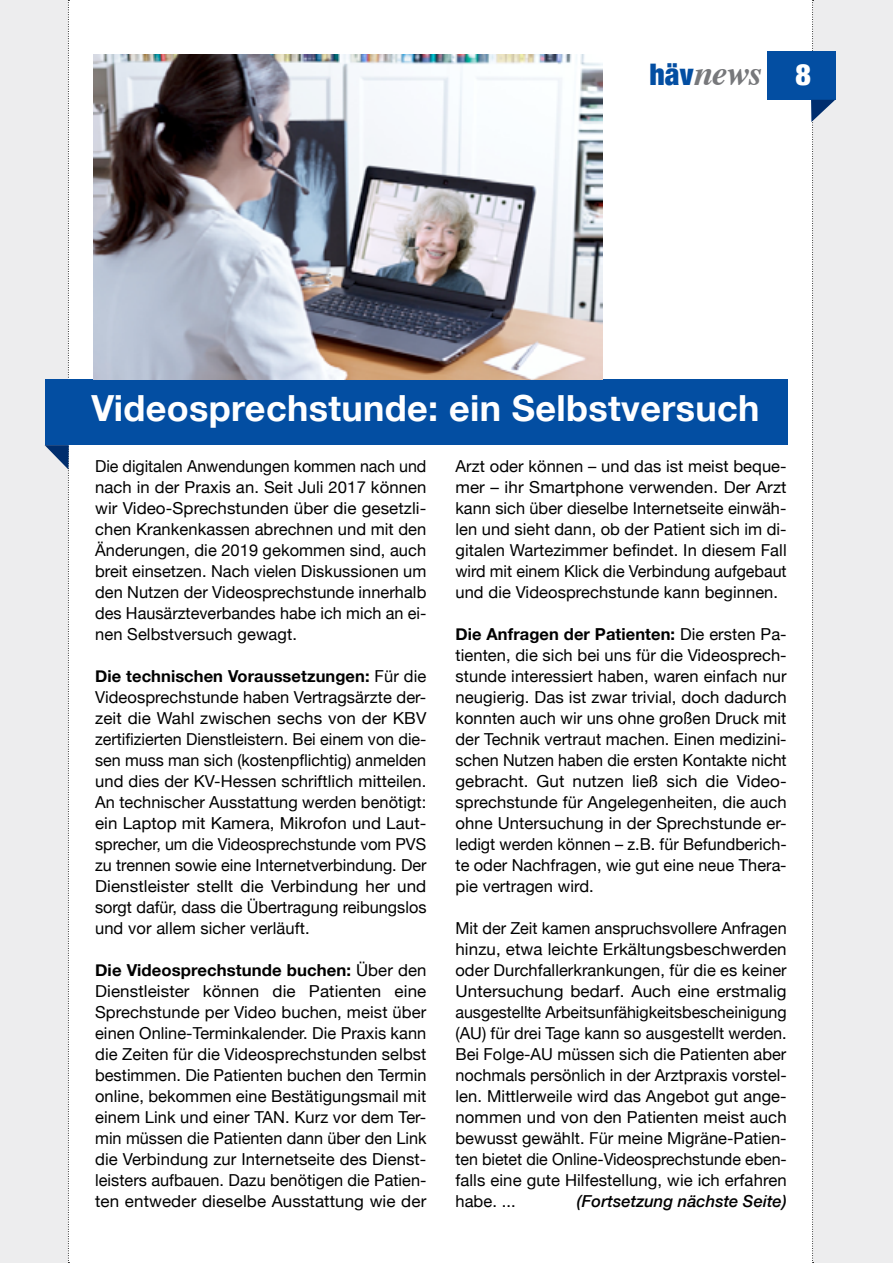
<style>
.page{position:relative;width:893px;height:1263px;background:#fff}
.page>*{position:absolute;margin:0;border:0;box-sizing:border-box;transform-origin:0 0}
.t1{font:700 36px "Helvetica Neue";letter-spacing:.01em;color:#fff}
.t2{font:italic 700 35.4px "Times";color:#77787b}
.t3{font:16.5px/21px "Helvetica Neue";letter-spacing:.005em;color:#000;text-align:justify}
.t4{font:italic 500 16.5px "Helvetica Neue";letter-spacing:.005em;color:#000}
.s1{font-family:"Helvetica Neue";font-weight:900;font-style:normal;font-stretch:condensed;font-size:29.7px;color:#034ea2}
.s2{font-family:"Helvetica Neue";font-weight:900;font-style:normal;font-stretch:condensed;font-size:29.7px;color:#fff}
.s3{font-weight:700}
</style>
<div class="page">
<div style="left:813px;top:0;width:80px;height:1263px;background:#ededee"></div>
<div style="left:0;top:0;width:68px;height:1263px;background:#ededee"></div>
<div style="left:767px;top:51px;width:68px;height:49px;background:#034ea2"></div>
<svg style="left:811px;top:0;width:24px;height:1263px"></svg>
<div style="left:45px;top:380px;width:742px;height:65px;background:#034ea2"></div>
<svg style="left:45px;top:0;width:24px;height:1263px"></svg>
<img style="left:94px;top:54px;width:508px;height:326px">
<h2 class="t2" style="left:649px;top:40px;width:163px"><span class="s1">häv</span>news <span class="s2">8</span></h2>
<h1 class="t1" style="left:91px;top:380px;width:670px">Videosprechstunde: ein Selbstversuch</h1>
<p class="t3" style="left:95px;top:456px;width:333px">Die digitalen Anwendungen kommen nach und nach in der Praxis an. Seit Juli 2017 können wir Video-Sprechstunden über die gesetzli&shy;chen Krankenkassen abrechnen und mit den Änderungen, die 2019 gekommen sind, auch breit einsetzen. Nach vielen Diskussionen um den Nutzen der Videosprechstunde innerhalb des Hausärzteverbandes habe ich mich an ei&shy;nen Selbstversuch gewagt.</p>
<p class="t3" style="left:95px;top:666px;width:333px"><span class="s3">Die technischen Voraussetzungen:</span> Für die Videosprechstunde haben Vertragsärzte der&shy;zeit die Wahl zwischen sechs von der KBV zertifizierten Dienstleistern. Bei einem von die&shy;sen muss man sich (kostenpflichtig) anmelden und dies der KV-Hessen schriftlich mitteilen.<br>An technischer Ausstattung werden benötigt: ein Laptop mit Kamera, Mikrofon und Laut&shy;sprecher, um die Videosprechstunde vom PVS zu trennen sowie eine Internetverbindung. Der Dienstleister stellt die Verbindung her und sorgt dafür, dass die Übertragung reibungslos und vor allem sicher verläuft.</p>
<p class="t3" style="left:95px;top:960px;width:333px"><span class="s3">Die Videosprechstunde buchen:</span> Über den Dienstleister können die Patienten eine Sprechstunde per Video buchen, meist über einen Online-Terminkalender. Die Praxis kann die Zeiten für die Videosprechstunden selbst bestimmen. Die Patienten buchen den Termin online, bekommen eine Bestätigungsmail mit einem Link und einer TAN. Kurz vor dem Ter&shy;min müssen die Patienten dann über den Link die Verbindung zur Internetseite des Dienst&shy;leisters aufbauen. Dazu benötigen die Patien&shy;ten entweder dieselbe Ausstattung wie der</p>
<p class="t3" style="left:455px;top:456px;width:333px">Arzt oder können – und das ist meist beque&shy;mer – ihr Smartphone verwenden. Der Arzt kann sich über dieselbe Internetseite einwäh&shy;len und sieht dann, ob der Patient sich im di&shy;gitalen Wartezimmer befindet. In diesem Fall wird mit einem Klick die Verbindung aufgebaut und die Videosprechstunde kann beginnen.</p>
<p class="t3" style="left:455px;top:624px;width:333px"><span class="s3">Die Anfragen der Patienten:</span> Die ersten Pa&shy;tienten, die sich bei uns für die Videosprech&shy;stunde interessiert haben, waren einfach nur neugierig. Das ist zwar trivial, doch dadurch konnten auch wir uns ohne großen Druck mit der Technik vertraut machen. Einen medizini&shy;schen Nutzen haben die ersten Kontakte nicht gebracht. Gut nutzen ließ sich die Video&shy;sprechstunde für Angelegenheiten, die auch ohne Untersuchung in der Sprechstunde er&shy;ledigt werden können – z.B. für Befundberich&shy;te oder Nachfragen, wie gut eine neue Thera&shy;pie vertragen wird.</p>
<p class="t3" style="left:455px;top:918px;width:333px">Mit der Zeit kamen anspruchsvollere Anfragen hinzu, etwa leichte Erkältungsbeschwerden oder Durchfallerkrankungen, für die es keiner Untersuchung bedarf. Auch eine erstmalig ausgestellte Arbeitsunfähigkeitsbescheinigung (AU) für drei Tage kann so ausgestellt werden.<br>Bei Folge-AU müssen sich die Patienten aber nochmals persönlich in der Arztpraxis vorstel&shy;len. Mittlerweile wird das Angebot gut ange&shy;nommen und von den Patienten meist auch bewusst gewählt. Für meine Migräne-Patien&shy;ten bietet die Online-Videosprechstunde eben&shy;falls eine gute Hilfestellung, wie ich erfahren habe. ...</p>
<p class="t4" style="left:577px;top:1187px;width:211px">(Fortsetzung nächste Seite)</p>
</div>
